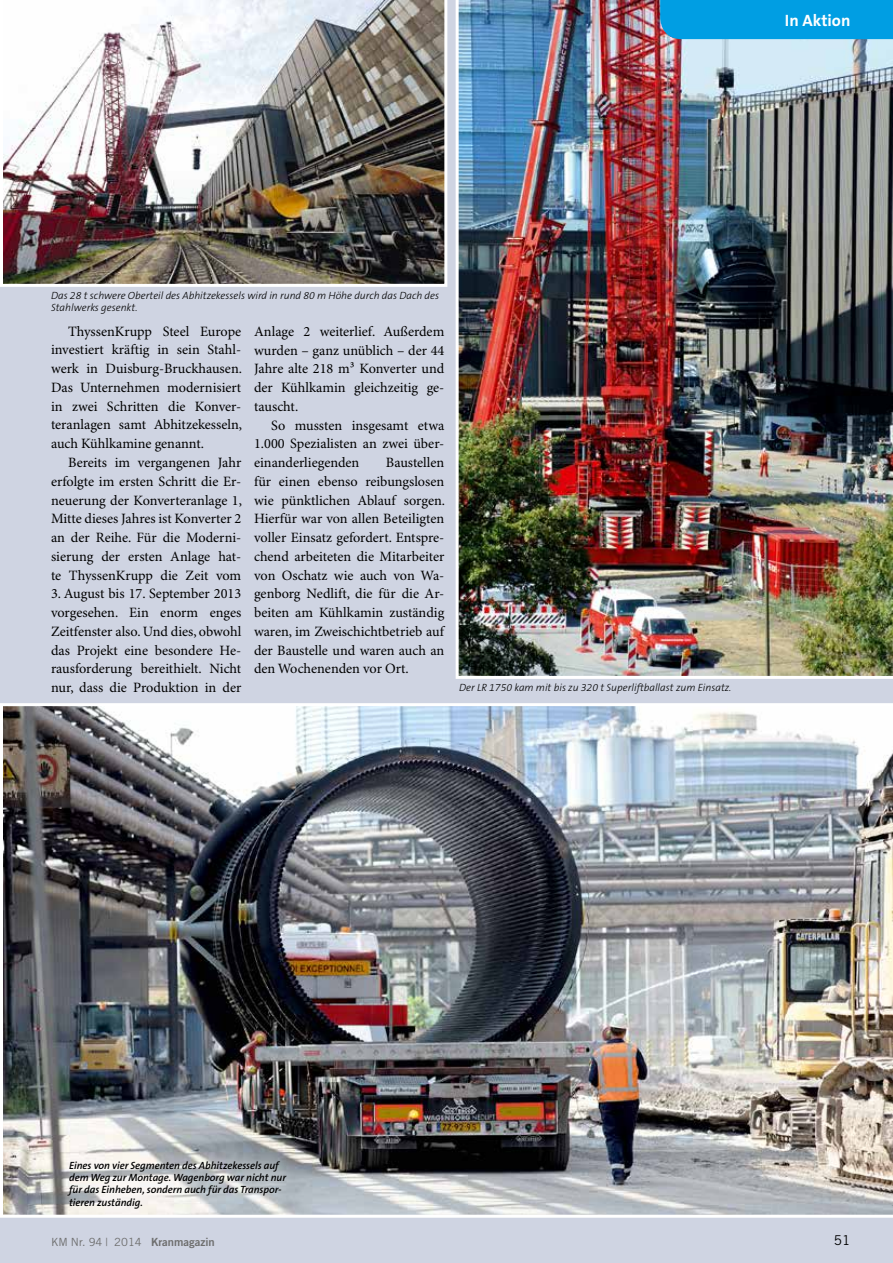
<style>
.page{position:relative;width:893px;height:1263px;background:#cfd4e2}
.page>*{position:absolute;margin:0;border:0;box-sizing:border-box;transform-origin:0 0}
.t1{font:700 16.5px "The Sans B7";color:#fff}
.t2{font:14.25px/18.8px "Minion Pro";color:#000;text-align:justify}
.t3{font:13.5px "Trade Gothic";color:#000}
.t4{font:11.25px "Trade Gothic";color:#6e6e6e}
.t5{font:italic 300 10.5px/12.3px "The Sans B3";color:#000}
.t6{font:italic 600 10.5px/12.3px "The Sans B6";letter-spacing:-.005em;color:#000}
.s1{font-family:"Trade Gothic Bold Two"}
</style>
<div class="page">
<img style="left:456px;top:0;width:437px;height:679px">
<div style="left:660px;top:0;width:233px;height:39px;background:#009ee3"></div>
<img style="left:0;top:703px;width:893px;height:515px">
<img style="left:0;top:0;width:447px;height:287px">
<svg style="left:57px;top:1150px;width:239px;height:68px;background:#d0d1d2"></svg>
<p class="t1" style="left:785px;top:11px;width:67px">In Aktion</p>
<p class="t5" style="left:51px;top:290px;width:390px">Das 28 t schwere Oberteil des Abhitzekessels wird in rund 80 m Höhe durch das Dach des<br>Stahlwerks gesenkt.</p>
<p class="t2" style="left:51px;top:322px;width:193px;text-indent:17px">ThyssenKrupp Steel Europe investiert kräftig in sein Stahl&shy;werk in Duisburg-Bruckhausen.<br>Das Unternehmen modernisiert in zwei Schritten die Konver&shy;teranlagen samt Abhitzekesseln, auch Kühlkamine genannt.</p>
<p class="t2" style="left:51px;top:454px;width:193px;text-indent:17px">Bereits im vergangenen Jahr erfolgte im ersten Schritt die Er&shy;neuerung der Konverteranlage 1, Mitte dieses Jahres ist Konverter 2 an der Reihe. Für die Moderni&shy;sierung der ersten Anlage hat&shy;te ThyssenKrupp die Zeit vom</p>
<p class="t2" style="left:51px;top:585px;width:192px">3. August bis 17. September 2013 vorgesehen. Ein enorm enges Zeitfenster also. Und dies, obwohl das Projekt eine besondere He&shy;rausforderung bereithielt. Nicht nur, dass die Produktion in der</p>
<p class="t2" style="left:254px;top:322px;width:192px">Anlage 2 weiterlief. Außerdem wurden – ganz unüblich – der 44<br>Jahre alte 218 m³ Konverter und der Kühlkamin gleichzeitig ge&shy;tauscht.</p>
<p class="t2" style="left:254px;top:416px;width:192px;text-indent:17px">So mussten insgesamt etwa 1.000 Spezialisten an zwei über&shy;einanderliegenden</p>
<p class="t2" style="left:254px;top:454px;width:193px;text-indent:132px">Baustellen für einen ebenso reibungslosen wie pünktlichen Ablauf sorgen.<br>Hierfür war von allen Beteiligten voller Einsatz gefordert. Entspre&shy;chend arbeiteten die Mitarbeiter von Oschatz wie auch von Wa&shy;genborg Nedlift, die für die Ar&shy;beiten am Kühlkamin zuständig waren, im Zweischichtbetrieb auf der Baustelle und waren auch an den Wochenenden vor Ort.</p>
<p class="t5" style="left:459px;top:682px;width:274px">Der LR 1750 kam mit bis zu 320 t Superliftballast zum Einsatz.</p>
<p class="t6" style="left:69px;top:1159px;width:218px">Eines von vier Segmenten des Abhitzekessels auf dem Weg zur Montage. Wagenborg war nicht nur für das Einheben, sondern auch für das Transpor&shy;tieren zuständig.</p>
<p class="t4" style="left:51px;top:1235px;width:165px">KM Nr. 94 | 2014 <span class="s1">Kranmagazin</span></p>
<p class="t3" style="left:834px;top:1232px;width:18px">51</p>
</div>
